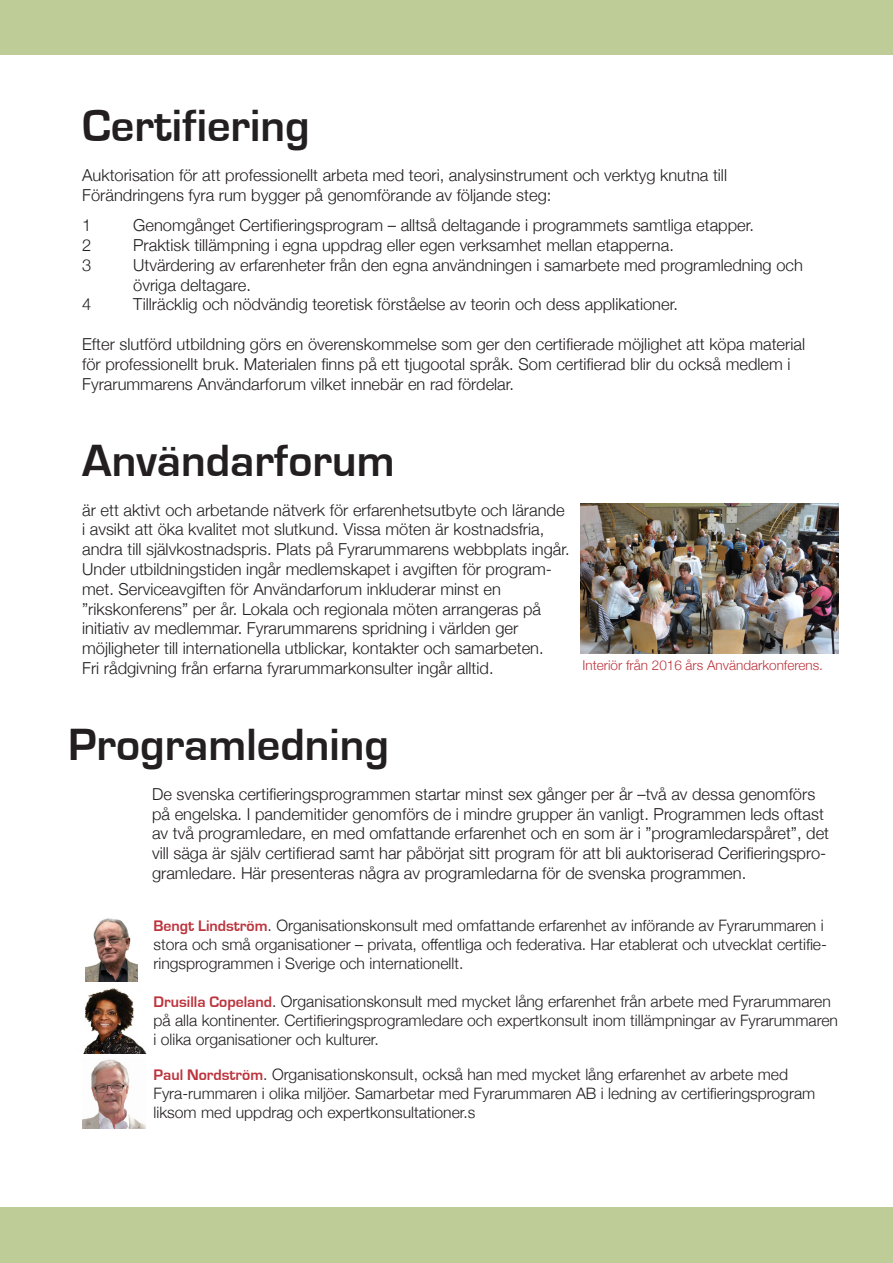
<style>
.page{position:relative;width:893px;height:1263px;background:#fff}
.page>*{position:absolute;margin:0;border:0;box-sizing:border-box;transform-origin:0 0}
.t1{font:700 46.5px "Eurostile";color:#231f20}
.t2{font:300 16.5px/19.8px "Helvetica Neue";color:#231f20}
.t3{font:300 15.75px/18.9px "Helvetica Neue";color:#231f20}
.t4{font:300 13.5px "Helvetica Neue";color:#bc343d}
.s1{font-family:"Eurostile";font-weight:700;color:#bc343d}
</style>
<div class="page">
<div style="left:0;top:1208px;width:893px;height:55px;background:#becd97"></div>
<div style="left:0;top:0;width:893px;height:54px;background:#becd97"></div>
<img style="left:86px;top:918px;width:52px;height:63px">
<img style="left:83px;top:988px;width:63px;height:65px">
<img style="left:82px;top:1059px;width:63px;height:69px">
<img style="left:581px;top:503px;width:258px;height:150px">
<p class="t1" style="left:82px;top:100px;width:229px">Certifiering</p>
<p class="t2" style="left:82px;top:164px;width:646px">Auktorisation för att professionellt arbeta med teori, analysinstrument och verktyg knutna till<br>Förändringens fyra rum bygger på genomförande av följande steg:</p>
<p class="t2" style="left:82px;top:214px;width:11px">1</p>
<p class="t2" style="left:133px;top:214px;width:622px">Genomgånget Certifieringsprogram – alltså deltagande i programmets samtliga etapper.</p>
<p class="t2" style="left:82px;top:234px;width:11px">2</p>
<p class="t2" style="left:133px;top:234px;width:542px">Praktisk tillämpning i egna uppdrag eller egen verksamhet mellan etapperna.</p>
<p class="t2" style="left:82px;top:254px;width:11px">3</p>
<p class="t2" style="left:133px;top:254px;width:671px">Utvärdering av erfarenheter från den egna användningen i samarbete med programledning och övriga deltagare.</p>
<p class="t2" style="left:82px;top:293px;width:11px">4</p>
<p class="t2" style="left:133px;top:293px;width:546px">Tillräcklig och nödvändig teoretisk förståelse av teorin och dess applikationer.</p>
<p class="t2" style="left:82px;top:333px;width:724px">Efter slutförd utbildning görs en överenskommelse som ger den certifierade möjlighet att köpa material för professionellt bruk. Materialen finns på ett tjugootal språk. Som certifierad blir du också medlem i<br>Fyrarummarens Användarforum vilket innebär en rad fördelar.</p>
<p class="t1" style="left:82px;top:435px;width:314px">Användarforum</p>
<p class="t2" style="left:82px;top:499px;width:484px">är ett aktivt och arbetande nätverk för erfarenhetsutbyte och lärande</p>
<p class="t2" style="left:82px;top:518px;width:464px">i avsikt att öka kvalitet mot slutkund. Vissa möten är kostnadsfria,</p>
<p class="t2" style="left:82px;top:538px;width:489px">andra till självkostnadspris. Plats på Fyrarummarens webbplats ingår.</p>
<p class="t2" style="left:82px;top:558px;width:471px">Under utbildningstiden ingår medlemskapet i avgiften för program-</p>
<p class="t2" style="left:82px;top:578px;width:420px">met. Serviceavgiften för Användarforum inkluderar minst en</p>
<p class="t2" style="left:82px;top:598px;width:460px">”rikskonferens” per år. Lokala och regionala möten arrangeras på</p>
<p class="t2" style="left:82px;top:617px;width:438px">initiativ av medlemmar. Fyrarummarens spridning i världen ger</p>
<p class="t2" style="left:82px;top:637px;width:463px">möjligheter till internationella utblickar, kontakter och samarbeten.</p>
<p class="t2" style="left:82px;top:657px;width:413px">Fri rådgivning från erfarna fyrarummarkonsulter ingår alltid.</p>
<p class="t4" style="left:583px;top:654px;width:242px">Interiör från 2016 års Användarkonferens.</p>
<p class="t1" style="left:68px;top:720px;width:322px">Programledning</p>
<p class="t2" style="left:152px;top:783px;width:679px">De svenska certifieringsprogrammen startar minst sex gånger per år –två av dessa genomförs på engelska. I pandemitider genomförs de i mindre grupper än vanligt. Programmen leds oftast av två programledare, en med omfattande erfarenhet och en som är i ”programledarspåret”, det vill säga är själv certifierad samt har påbörjat sitt program för att bli auktoriserad Cerifieringspro&shy;gramledare. Här presenteras några av programledarna för de svenska programmen.</p>
<p class="t3" style="left:154px;top:915px;width:675px"><span class="s1">Bengt Lindström</span>. Organisationskonsult med omfattande erfarenhet av införande av Fyrarummaren i stora och små organisationer – privata, offentliga och federativa. Har etablerat och utvecklat certifie&shy;ringsprogrammen i Sverige och internationellt.</p>
<p class="t3" style="left:154px;top:991px;width:686px"><span class="s1">Drusilla Copeland</span>. Organisationskonsult med mycket lång erfarenhet från arbete med Fyrarummaren på alla kontinenter. Certifieringsprogramledare och expertkonsult inom tillämpningar av Fyrarummaren i olika organisationer och kulturer.</p>
<p class="t3" style="left:154px;top:1064px;width:636px"><span class="s1">Paul Nordström</span>. Organisationskonsult, också han med mycket lång erfarenhet av arbete med</p>
<p class="t3" style="left:154px;top:1083px;width:663px">Fyra-rummaren i olika miljöer. Samarbetar med Fyrarummaren AB i ledning av certifieringsprogram liksom med uppdrag och expertkonsultationer.s</p>
</div>
